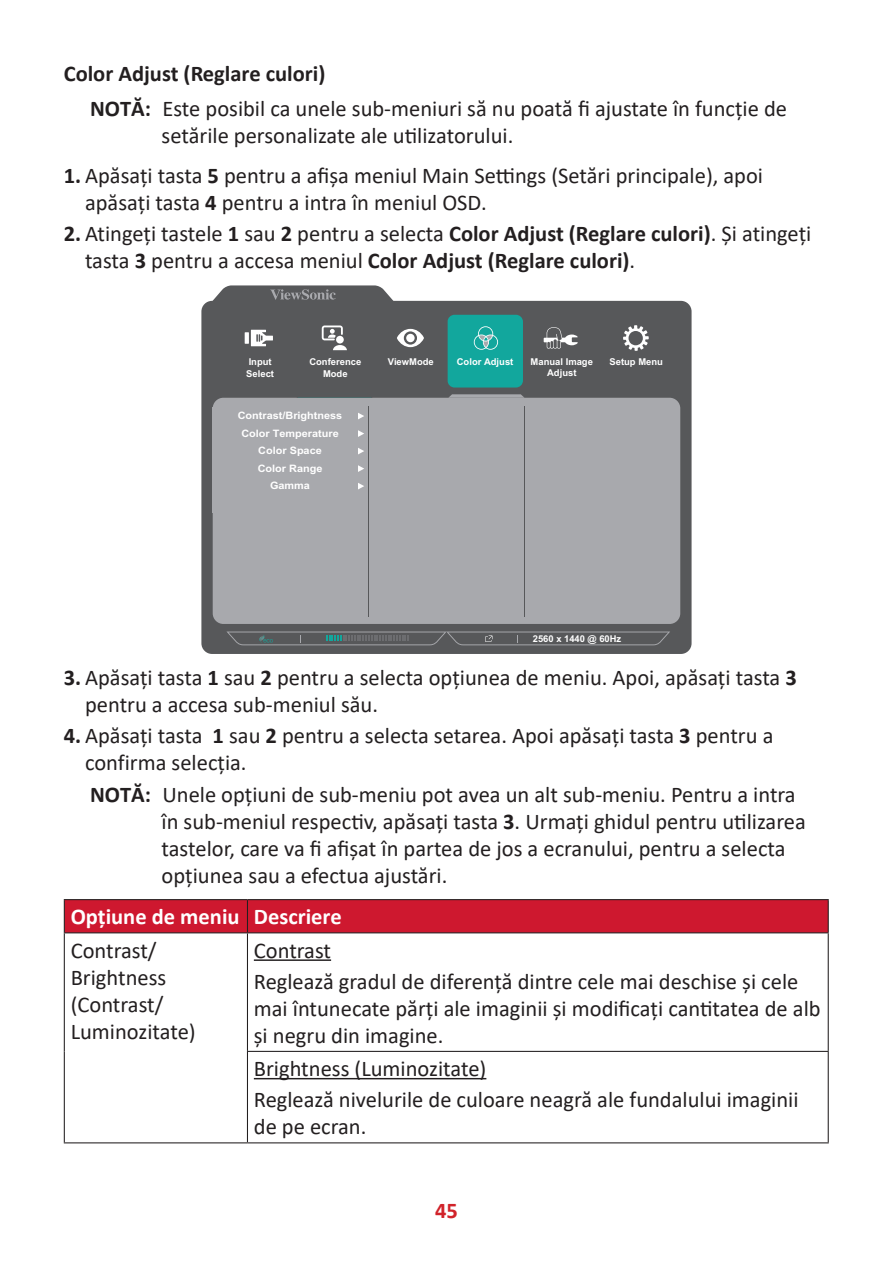
<style>
.page{position:relative;width:893px;height:1263px;background:#fff}
.page>*{position:absolute;margin:0;border:0;box-sizing:border-box;transform-origin:0 0}
.t1{font:22.5px/27px "Calibri";color:#231f20}
.t2{font:700 22.5px "Calibri";color:#fff}
.t3{font:700 22.5px "Calibri";color:#d1232a}
.t4{font:700 10.2px/17.5px "Arial";color:#fff;text-align:center;scale:1.06 1}
.t5{font:700 9.45px/11.2px "Arial";color:#fff}
.t6{font:700 9.3px "Arial";color:#fff}
.s1{font-weight:700}
</style>
<div class="page">
<div style="left:201px;top:301px;width:491px;height:353px;background:#57585a;border-radius:11px"></div>
<div style="left:213px;top:398px;width:467px;height:226px;background:#a8a9ad;border-radius:11px"></div>
<div style="left:447px;top:315px;width:76px;height:72px;background:#12a79d;border-radius:7px"></div>
<svg style="left:358px;top:483px;width:6px;height:6px"></svg>
<svg style="left:358px;top:465px;width:6px;height:7px"></svg>
<svg style="left:358px;top:413px;width:6px;height:6px"></svg>
<hr style="left:524px;top:406px;width:1px;height:210px;background:#57585a">
<hr style="left:368px;top:406px;width:1px;height:210px;background:#57585a">
<svg style="left:208px;top:285px;width:190px;height:17px"></svg>
<svg style="left:296px;top:397px;width:77px;height:1px"></svg>
<svg style="left:448px;top:394px;width:76px;height:4px"></svg>
<svg style="left:226px;top:631px;width:444px;height:14px"></svg>
<svg style="left:358px;top:448px;width:6px;height:6px"></svg>
<svg style="left:358px;top:430px;width:6px;height:7px"></svg>
<svg style="left:623px;top:325px;width:26px;height:26px"></svg>
<svg style="left:397px;top:329px;width:27px;height:18px"></svg>
<div style="left:406px;top:334px;width:9px;height:8px;background:#fff;border-radius:50%"></div>
<svg style="left:544px;top:327px;width:34px;height:22px"></svg>
<svg style="left:245px;top:332px;width:4px;height:12px"></svg>
<svg style="left:251px;top:330px;width:22px;height:16px"></svg>
<svg style="left:474px;top:326px;width:24px;height:24px"></svg>
<svg style="left:322px;top:325px;width:25px;height:25px"></svg>
<div style="left:65px;top:900px;width:763px;height:32px;background:#ce182f"></div>
<hr style="left:64px;top:899px;width:183px;height:1px;background:#231f20">
<hr style="left:64px;top:900px;width:1px;height:32px;background:#231f20">
<hr style="left:247px;top:899px;width:582px;height:1px;background:#231f20">
<hr style="left:247px;top:900px;width:1px;height:32px;background:#231f20">
<hr style="left:828px;top:900px;width:1px;height:32px;background:#231f20">
<hr style="left:64px;top:932px;width:183px;height:1px;background:#231f20">
<hr style="left:64px;top:933px;width:1px;height:118px;background:#231f20">
<hr style="left:247px;top:932px;width:582px;height:1px;background:#231f20">
<hr style="left:247px;top:933px;width:1px;height:118px;background:#231f20">
<hr style="left:828px;top:933px;width:1px;height:118px;background:#231f20">
<hr style="left:64px;top:1051px;width:1px;height:91px;background:#231f20">
<hr style="left:247px;top:1051px;width:582px;height:1px;background:#231f20">
<hr style="left:247px;top:1052px;width:1px;height:90px;background:#231f20">
<hr style="left:828px;top:1052px;width:1px;height:90px;background:#231f20">
<hr style="left:64px;top:1142px;width:183px;height:1px;background:#231f20">
<hr style="left:247px;top:1142px;width:582px;height:1px;background:#231f20">
<hr style="left:254px;top:959px;width:77px;height:2px;background:#231f20">
<hr style="left:254px;top:1078px;width:232px;height:1px;background:#231f20">
<p class="t1" style="left:90px;top:55px;width:698px;line-height:35.5px;text-indent:-26px"><span class="s1">Color Adjust (Reglare culori)<br>NOTĂ:</span> Este posibil ca unele sub-meniuri să nu poată fi ajustate în funcție de</p>
<p class="t1" style="left:162px;top:122px;width:353px">setările personalizate ale utilizatorului.</p>
<p class="t1" style="left:85px;top:161px;width:680px;text-indent:-21px"><span class="s1">1.</span> Apăsați tasta <span class="s1">5</span> pentru a afișa meniul Main Settings (Setări principale), apoi apăsați tasta <span class="s1">4</span> pentru a intra în meniul OSD.</p>
<p class="t1" style="left:85px;top:220px;width:728px;text-indent:-21px"><span class="s1">2.</span> Atingeți tastele <span class="s1">1</span> sau <span class="s1">2</span> pentru a selecta <span class="s1">Color Adjust (Reglare culori)</span>. Și atingeți tasta <span class="s1">3</span> pentru a accesa meniul <span class="s1">Color Adjust (Reglare culori)</span>.</p>
<p class="t5" style="left:246px;top:356px;width:29px">Input<br>Select</p>
<p class="t5" style="left:309px;top:356px;width:53px;text-align:center">Conference<br>Mode</p>
<p class="t4" style="left:238px;top:407px;width:100px">Contrast/Brightness<br>Color Temperature<br>Color Space<br>Color Range<br>Gamma</p>
<p class="t5" style="left:388px;top:356px;width:47px">ViewMode</p>
<p class="t5" style="left:457px;top:356px;width:58px">Color Adjust</p>
<p class="t5" style="left:531px;top:356px;width:64px">Manual Image</p>
<p class="t5" style="left:609px;top:356px;width:55px">Setup Menu</p>
<p class="t5" style="left:547px;top:367px;width:31px">Adjust</p>
<p class="t6" style="left:533px;top:632px;width:90px">2560 x 1440 @ 60Hz</p>
<p class="t1" style="left:85px;top:664px;width:713px;text-indent:-21px"><span class="s1">3.</span> Apăsați tasta <span class="s1">1</span> sau <span class="s1">2</span> pentru a selecta opțiunea de meniu. Apoi, apăsați tasta <span class="s1">3 </span>pentru a accesa sub-meniul său.</p>
<p class="t1" style="left:85px;top:722px;width:690px;text-indent:-21px"><span class="s1">4.</span> Apăsați tasta <span class="s1">1</span> sau <span class="s1">2</span> pentru a selecta setarea. Apoi apăsați tasta <span class="s1">3</span> pentru a confirma selecția.</p>
<p class="t1" style="left:162px;top:780px;width:646px;text-indent:-71px"><span class="s1">NOTĂ:</span> Unele opțiuni de sub-meniu pot avea un alt sub-meniu. Pentru a intra în sub-meniul respectiv, apăsați tasta <span class="s1">3</span>. Urmați ghidul pentru utilizarea tastelor, care va fi afișat în partea de jos a ecranului, pentru a selecta opțiunea sau a efectua ajustări.</p>
<p class="t2" style="left:71px;top:901px;width:272px">Opțiune de meniu Descriere</p>
<p class="t1" style="left:71px;top:936px;width:127px">Contrast/<br>Brightness (Contrast/<br>Luminozitate)</p>
<p class="t1" style="left:254px;top:934px;width:546px;line-height:31.2px">Contrast<br>Reglează gradul de diferență dintre cele mai deschise și cele</p>
<p class="t1" style="left:254px;top:994px;width:568px">mai întunecate părți ale imaginii și modificați cantitatea de alb și negru din imagine.</p>
<p class="t1" style="left:254px;top:1052px;width:546px;line-height:31.2px">Brightness (Luminozitate)<br>Reglează nivelurile de culoare neagră ale fundalului imaginii</p>
<p class="t1" style="left:254px;top:1113px;width:114px">de pe ecran.</p>
<p class="t3" style="left:435px;top:1194px;width:24px">45</p>
</div>
